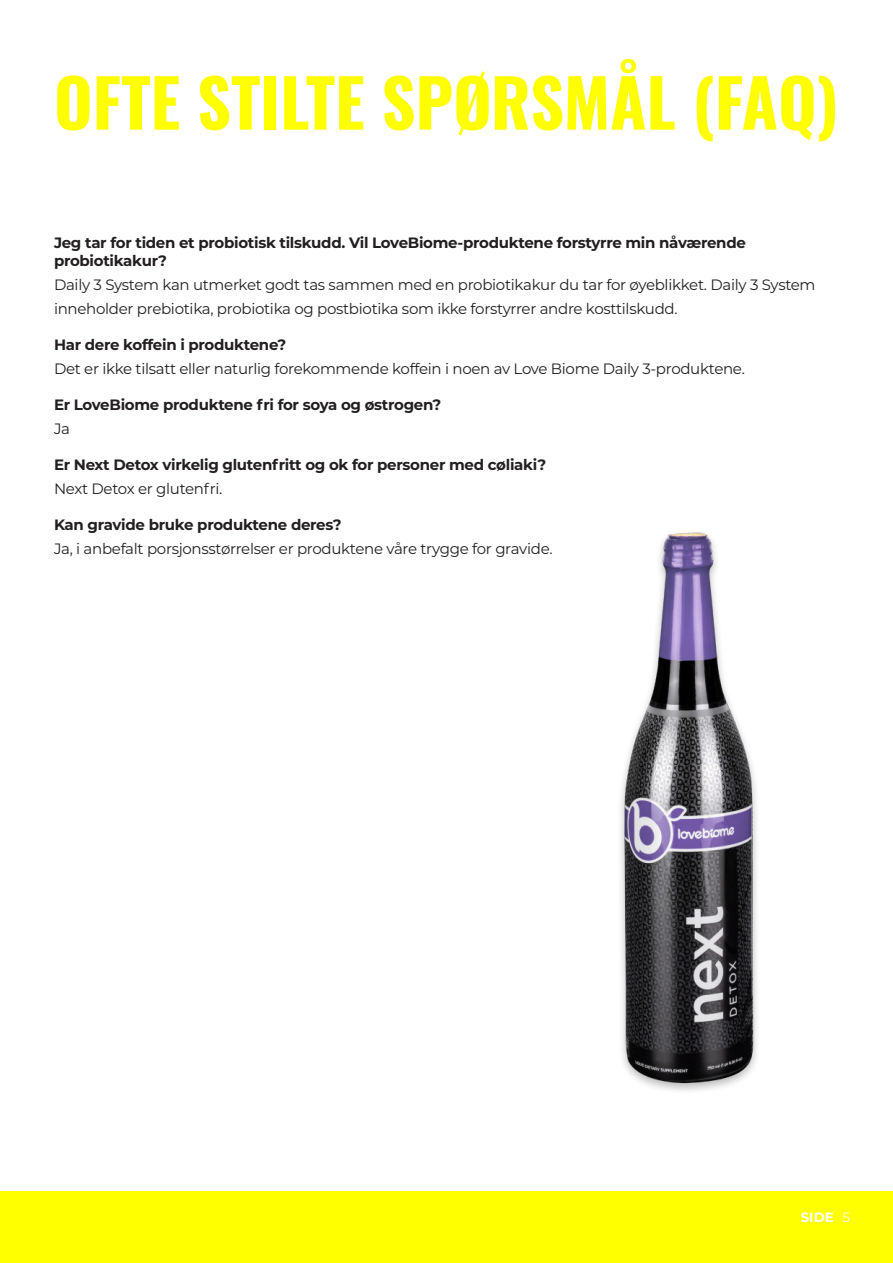
<style>
.page{position:relative;width:893px;height:1263px;background:#fff}
.page>*{position:absolute;margin:0;border:0;box-sizing:border-box;transform-origin:0 0}
.t1{font:700 66px "Oswald";color:#ff0}
.t2{font:15px/24px "Montserrat";letter-spacing:-.02em;color:#231f20}
.t3{font:700 15px/18px "Montserrat";letter-spacing:-.02em;color:#231f20}
.t4{font:700 13.5px "Montserrat";color:#fff}
.s1{font-weight:400}
</style>
<div class="page">
<div style="left:0;top:1192px;width:893px;height:71px;background:#ff0"></div>
<img style="left:620px;top:532px;width:137px;height:559px">
<h1 class="t1" style="left:54px;top:71px;width:786px">OFTE STILTE SPØRSMÅL (FAQ)</h1>
<p class="t3" style="left:54px;top:234px;width:693px">Jeg tar for tiden et probiotisk tilskudd. Vil LoveBiome-produktene forstyrre min nåværende probiotikakur?</p>
<p class="t2" style="left:54px;top:272px;width:763px">Daily 3 System kan utmerket godt tas sammen med en probiotikakur du tar for øyeblikket. Daily 3 System inneholder prebiotika, probiotika og postbiotika som ikke forstyrrer andre kosttilskudd.</p>
<p class="t3" style="left:54px;top:336px;width:234px">Har dere koffein i produktene?</p>
<p class="t2" style="left:54px;top:356px;width:692px">Det er ikke tilsatt eller naturlig forekommende koffein i noen av Love Biome Daily 3-produktene.</p>
<p class="t3" style="left:54px;top:396px;width:389px">Er LoveBiome produktene fri for soya og østrogen?</p>
<p class="t2" style="left:54px;top:416px;width:18px">Ja</p>
<p class="t3" style="left:54px;top:456px;width:494px">Er Next Detox virkelig glutenfritt og ok for personer med cøliaki?</p>
<p class="t2" style="left:54px;top:476px;width:170px">Next Detox er glutenfri.</p>
<p class="t3" style="left:54px;top:516px;width:289px">Kan gravide bruke produktene deres?</p>
<p class="t2" style="left:54px;top:536px;width:500px">Ja, i anbefalt porsjonsstørrelser er produktene våre trygge for gravide.</p>
<p class="t4" style="left:801px;top:1209px;width:51px">SIDE <span class="s1">5</span></p>
</div>
